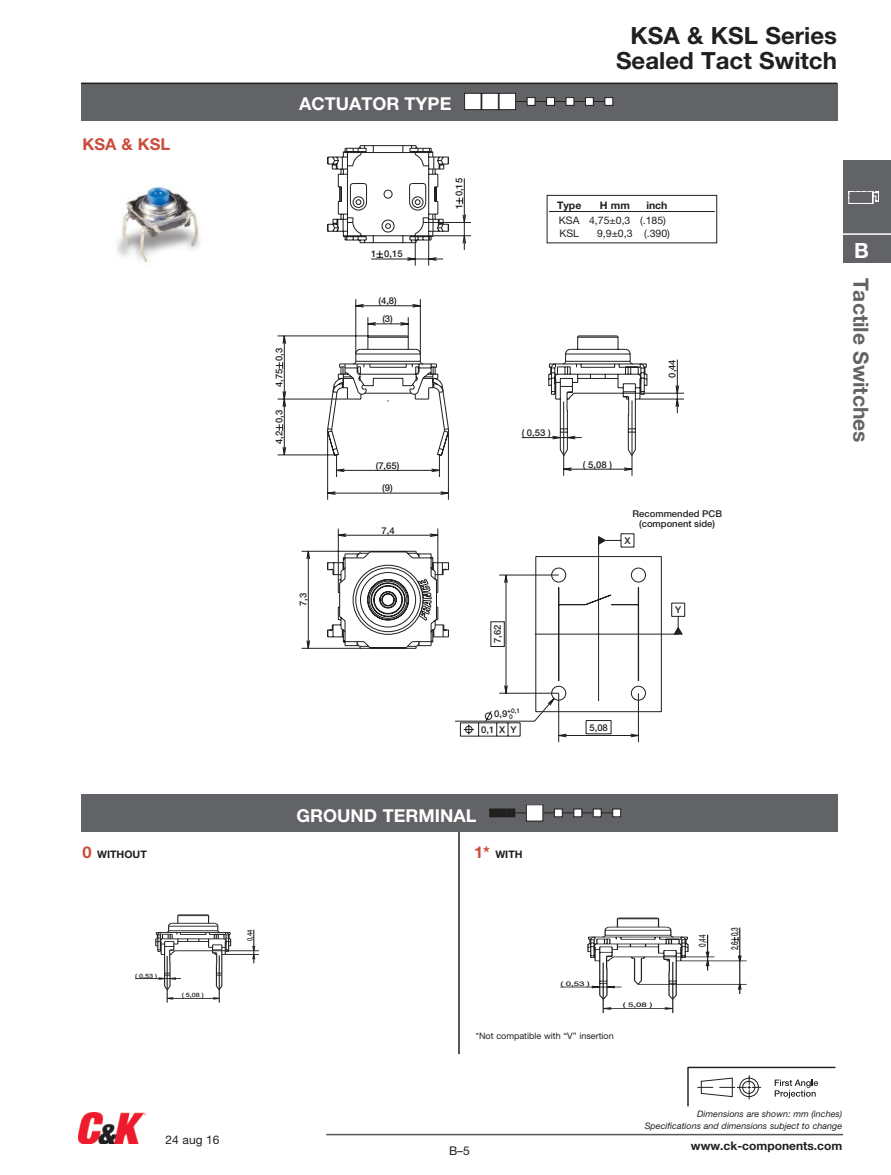
<style>
.page{position:relative;width:891px;height:1175px;background:#fff}
.page>*{position:absolute;margin:0;border:0;box-sizing:border-box;transform-origin:0 0}
.t1{font:700 23.7px/25.2px "Helvetica Neue LT Std";color:#221f1f;text-align:right}
.t2{font:700 21px "Helvetica Neue LT Std";color:#626366}
.t3{font:700 21px "Helvetica Neue LT Std";color:#fff}
.t4{font:700 17.85px "Helvetica Neue LT Std";color:#fff}
.t5{font:700 16.35px "Helvetica Neue LT Std";color:#cc4c3c}
.t6{font:12px "Helvetica Neue LT Std";color:#221f1f}
.t7{font:700 11.85px "Helvetica Neue LT Std";color:#221f1f}
.t8{font:11.85px "Helvetica Neue LT Std";color:#221f1f}
.t9{font:10.35px/13.4px "Helvetica Neue LT Std";color:#221f1f}
.t10{font:700 10.35px "Helvetica Neue LT Std";color:#221f1f}
.t11{font:500 9.6px "Helvetica Neue";color:#221f1f;scale:.66 1}
.t12{font:500 9.45px/18.1px "Helvetica Neue";color:#221f1f;text-align:center}
.t13{font:italic 8.85px/11.9px "Helvetica Neue LT Std";color:#221f1f;text-align:right}
.t14{font:8.85px "Helvetica Neue LT Std";color:#221f1f}
.t15{font:500 7.2px "Helvetica Neue";color:#221f1f;scale:.81 1}
.t16{font:500 6.45px/6.4px "Helvetica Neue";color:#221f1f}
.t17{font:500 6.3px "Helvetica Neue";color:#221f1f;scale:1.52 1}
.t18{font:500 5.85px "Helvetica Neue";color:#221f1f;scale:1.23 1}
.s1{font-size:16.35px;color:#cc4c3c}
</style>
<div class="page">
<hr style="left:326px;top:1133px;width:517px;height:2px;background:#57585a">
<img style="left:79px;top:1112px;width:66px;height:31px">
<div style="left:843px;top:160px;width:48px;height:102px;background:#626366"></div>
<svg style="left:849px;top:191px;width:30px;height:13px"></svg>
<hr style="left:821px;top:233px;width:70px;height:2px;background:#fff">
<hr style="left:458px;top:823px;width:2px;height:231px;background:#221f1f">
<div style="left:81px;top:794px;width:756px;height:37px;background:#626366"></div>
<div style="left:81px;top:83px;width:756px;height:38px;background:#626366"></div>
<div style="left:465px;top:93px;width:16px;height:17px;background:#fff"></div>
<div style="left:464px;top:93px;width:17px;height:17px;border:1px solid #221f1f"></div>
<div style="left:482px;top:93px;width:16px;height:17px;background:#fff"></div>
<div style="left:481px;top:93px;width:18px;height:17px;border:1px solid #221f1f"></div>
<div style="left:499px;top:93px;width:17px;height:17px;background:#fff"></div>
<div style="left:499px;top:93px;width:17px;height:17px;border:1px solid #221f1f"></div>
<div style="left:605px;top:98px;width:8px;height:7px;background:#fff"></div>
<div style="left:605px;top:97px;width:8px;height:9px;border:1px solid #221f1f"></div>
<div style="left:585px;top:98px;width:8px;height:7px;background:#fff"></div>
<div style="left:585px;top:97px;width:9px;height:9px;border:1px solid #221f1f"></div>
<div style="left:527px;top:98px;width:8px;height:7px;background:#fff"></div>
<div style="left:527px;top:97px;width:8px;height:9px;border:1px solid #221f1f"></div>
<div style="left:547px;top:98px;width:7px;height:7px;background:#fff"></div>
<div style="left:546px;top:97px;width:9px;height:9px;border:1px solid #221f1f"></div>
<div style="left:566px;top:98px;width:8px;height:7px;background:#fff"></div>
<div style="left:566px;top:97px;width:8px;height:9px;border:1px solid #221f1f"></div>
<div style="left:526px;top:804px;width:17px;height:17px;background:#fff"></div>
<div style="left:526px;top:804px;width:17px;height:17px;border:1px solid #221f1f"></div>
<div style="left:498px;top:809px;width:8px;height:7px;background:#221f1f"></div>
<div style="left:498px;top:808px;width:9px;height:9px;border:1px solid #221f1f"></div>
<div style="left:490px;top:809px;width:8px;height:7px;background:#221f1f"></div>
<div style="left:489px;top:808px;width:9px;height:9px;border:1px solid #221f1f"></div>
<div style="left:613px;top:809px;width:8px;height:7px;background:#fff"></div>
<div style="left:612px;top:808px;width:9px;height:9px;border:1px solid #221f1f"></div>
<div style="left:554px;top:809px;width:8px;height:7px;background:#fff"></div>
<div style="left:554px;top:808px;width:9px;height:9px;border:1px solid #221f1f"></div>
<div style="left:574px;top:809px;width:8px;height:7px;background:#fff"></div>
<div style="left:573px;top:808px;width:9px;height:9px;border:1px solid #221f1f"></div>
<div style="left:593px;top:809px;width:8px;height:7px;background:#fff"></div>
<div style="left:593px;top:808px;width:9px;height:9px;border:1px solid #221f1f"></div>
<div style="left:507px;top:809px;width:8px;height:7px;background:#221f1f"></div>
<div style="left:507px;top:808px;width:8px;height:9px;border:1px solid #221f1f"></div>
<hr style="left:549px;top:211px;width:166px;height:1px;background:#221f1f">
<div style="left:547px;top:195px;width:170px;height:48px;border:1px solid #221f1f"></div>
<svg style="left:327px;top:147px;width:122px;height:31px"></svg>
<svg style="left:277px;top:178px;width:408px;height:564px"></svg>
<svg style="left:252px;top:945px;width:4px;height:14px"></svg>
<svg style="left:155px;top:914px;width:76px;height:76px"></svg>
<hr style="left:167px;top:998px;width:52px;height:1px;background:#221f1f">
<hr style="left:135px;top:978px;width:46px;height:1px;background:#221f1f">
<hr style="left:167px;top:956px;width:1px;height:46px;background:#221f1f">
<hr style="left:225px;top:954px;width:34px;height:1px;background:#221f1f">
<hr style="left:213px;top:950px;width:46px;height:1px;background:#221f1f">
<hr style="left:219px;top:955px;width:1px;height:47px;background:#221f1f">
<hr style="left:254px;top:929px;width:1px;height:34px;background:#221f1f">
<svg style="left:560px;top:917px;width:187px;height:96px"></svg>
<svg style="left:687px;top:1066px;width:149px;height:40px"></svg>
<img style="left:117px;top:186px;width:84px;height:80px">
<hr style="left:81px;top:83px;width:756px;height:1px;background:#221f1f">
<h3 class="t5" style="left:82px;top:138px;width:89px">KSA &amp; KSL</h3>
<h3 class="t4" style="left:299px;top:97px;width:154px">ACTUATOR TYPE</h3>
<h1 class="t1" style="left:616px;top:25px;width:222px">KSA &amp; KSL Series<br>Sealed Tact Switch</h1>
<p class="t12" style="left:271px;top:387px;width:40px;rotate:-90deg">4,75 0,3</p>
<p class="t12" style="left:271px;top:444px;width:35px;rotate:-90deg">4,2 0,3</p>
<p class="t12" style="left:295px;top:606px;width:15px;rotate:-90deg">7,3</p>
<p class="t12" style="left:371px;top:246px;width:33px">1 0,15</p>
<p class="t12" style="left:378px;top:292px;width:20px">(4,8) (3)</p>
<p class="t12" style="left:376px;top:457px;width:25px">(7,65)</p>
<p class="t12" style="left:382px;top:480px;width:12px">(9)</p>
<p class="t12" style="left:382px;top:522px;width:15px">7,4</p>
<p class="t12" style="left:451px;top:209px;width:33px;rotate:-90deg">1 0,15</p>
<p class="t10" style="left:557px;top:201px;width:26px">Type</p>
<p class="t10" style="left:600px;top:201px;width:32px">H mm</p>
<p class="t10" style="left:646px;top:201px;width:23px">inch</p>
<p class="t9" style="left:559px;top:214px;width:109px">KSA 4,75±0,3 (.185)<br>KSL</p>
<p class="t9" style="left:597px;top:227px;width:74px">9,9±0,3 (.390)</p>
<p class="t12" style="left:522px;top:424px;width:31px">( 0,53 )</p>
<p class="t12" style="left:489px;top:643px;width:20px;rotate:-90deg">7,62</p>
<p class="t12" style="left:664px;top:378px;width:20px;rotate:-90deg">0,44</p>
<p class="t12" style="left:583px;top:456px;width:31px">( 5,08 )</p>
<p class="t12" style="left:633px;top:509px;width:91px;line-height:9.9px">Recommended PCB (component side)</p>
<p class="t12" style="left:624px;top:532px;width:8px">X</p>
<p class="t12" style="left:675px;top:601px;width:8px">Y</p>
<p class="t12" style="left:494px;top:705px;width:15px">0,9</p>
<p class="t16" style="left:507px;top:707px;width:15px">+0,1<br>0</p>
<p class="t12" style="left:481px;top:721px;width:37px">0,1 X Y</p>
<p class="t12" style="left:589px;top:719px;width:20px">5,08</p>
<h2 class="t3" style="left:854px;top:242px;width:16px">B</h2>
<h2 class="t2" style="left:869px;top:277px;width:167px;rotate:90deg">Tactile Switches</h2>
<p class="t10" style="left:82px;top:851px;width:66px"><span class="s1">0</span> WITHOUT</p>
<p class="t18" style="left:135px;top:973px;width:19px">( 0,53 )</p>
<p class="t18" style="left:182px;top:993px;width:19px">( 5,08 )</p>
<p class="t15" style="left:247px;top:941px;width:16px;rotate:-90deg">0,44</p>
<p class="t8" style="left:166px;top:1134px;width:56px">24 aug 16</p>
<h3 class="t4" style="left:296px;top:808px;width:181px">GROUND TERMINAL</h3>
<p class="t10" style="left:474px;top:851px;width:50px"><span class="s1">1*</span> WITH</p>
<p class="t17" style="left:560px;top:981px;width:21px">( 0,53 )</p>
<p class="t14" style="left:476px;top:1032px;width:139px">*Not compatible with “V” insertion</p>
<p class="t17" style="left:623px;top:1002px;width:21px">( 5,08 )</p>
<p class="t11" style="left:699px;top:947px;width:20px;rotate:-90deg">0,44</p>
<p class="t11" style="left:731px;top:950px;width:36px;rotate:-90deg">2,6 0,3</p>
<p class="t6" style="left:449px;top:1145px;width:22px">B–5</p>
<p class="t13" style="left:645px;top:1108px;width:199px">Dimensions are shown: mm (inches)<br>Specifications and dimensions subject to change</p>
<p class="t7" style="left:691px;top:1141px;width:153px">www.ck-components.com</p>
</div>
